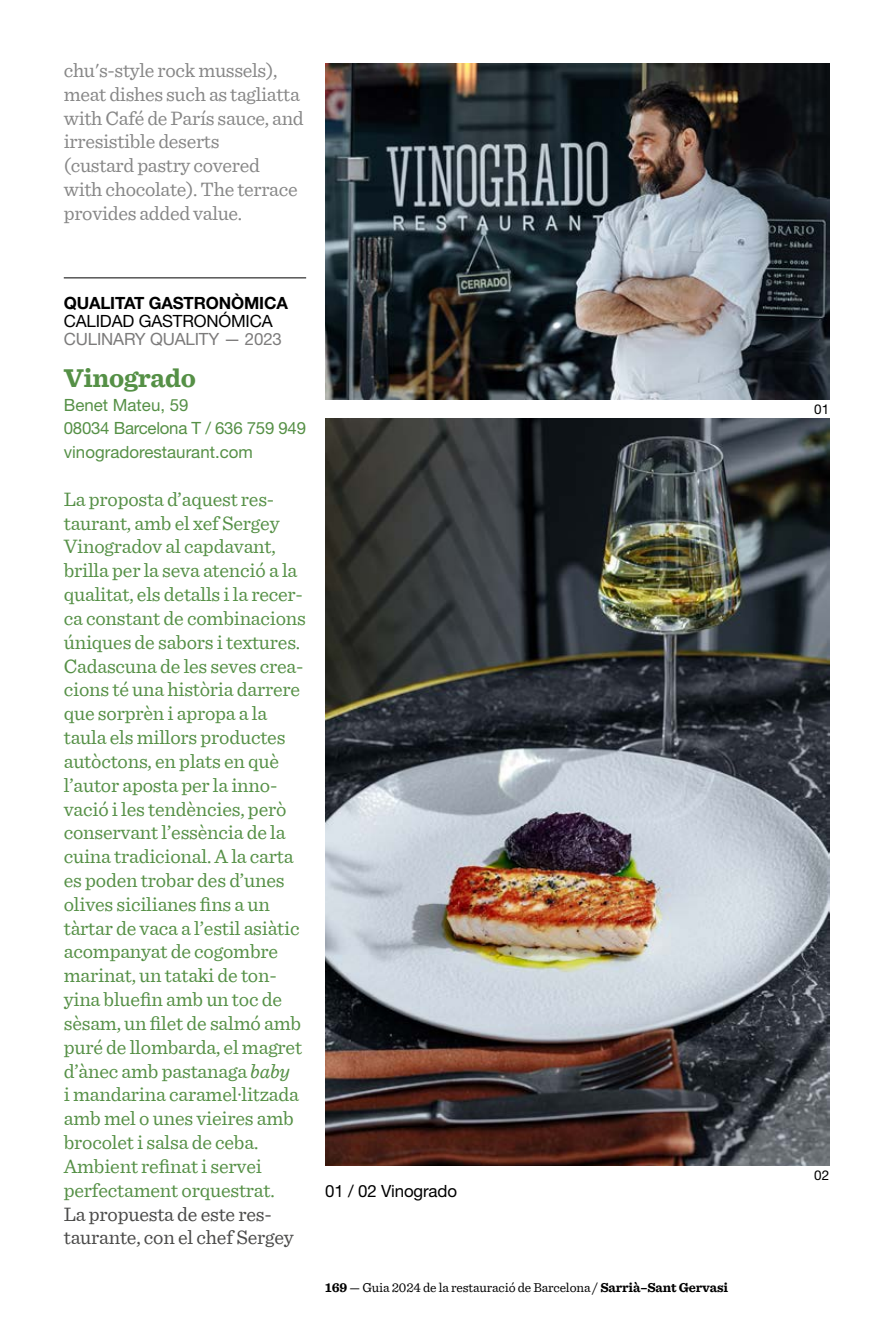
<style>
.page{position:relative;width:893px;height:1340px;background:#fff}
.page>*{position:absolute;margin:0;border:0;box-sizing:border-box;transform-origin:0 0}
.Text_seguit_anglès{font:700 27px "Sentinel";letter-spacing:-.01em;color:#559046}
.TEXT_SEGUIT_CATALÀ{font:20.25px/23.8px "Sentinel";letter-spacing:-.01em;color:#559046}
.TEXT_SEGUIT_ANGLÈS{font:20.25px/23.8px "Sentinel";letter-spacing:-.015em;color:#878787}
.TEXT_SEGUIT_CASTELLÀ{font:20.25px/23.8px "Sentinel";letter-spacing:-.01em;color:#4a4a49}
.TEXT_SEGUIT_CATALÀ-2{font:16.88px "Helvetica Neue LT Std";color:#559046}
.FILET{font:700 16.88px/18px "Helvetica Neue LT Std";letter-spacing:-.01em;color:#000}
.Text_seguit_anglès-2{font:16.88px "Helvetica Neue LT Std";letter-spacing:-.01em;color:#7c7b7b}
.Peus_de_foto{font:16.88px "Helvetica Neue LT Std";letter-spacing:-.01em;color:#000}
.t1{font:13.5px "Sentinel";letter-spacing:-.01em;color:#000}
.t2{font:13.5px "Helvetica Neue LT Std";color:#000}
.s1{font-weight:400}
.s2{font-style:italic}
.s3{font-weight:700}
</style>
<div class="page">
<hr style="left:64px;top:277px;width:242px;height:1px;background:#000">
<img style="left:325px;top:64px;width:504px;height:336px">
<img style="left:325px;top:419px;width:504px;height:746px">
<p class="TEXT_SEGUIT_ANGLÈS" style="left:64px;top:57px;width:242px">chu's-style rock mussels), meat dishes such as tagliatta with Café de París sauce, and irresistible deserts<br>(custard pastry covered<br>with chocolate). The terrace provides added value.</p>
<p class="FILET" style="left:64px;top:294px;width:226px">QUALITAT GASTRONÒMICA<br><span class="s1">CALIDAD GASTRONÓMICA</span></p>
<p class="Text_seguit_anglès-2" style="left:64px;top:329px;width:220px">CULINARY QUALITY — 2023</p>
<p class="Text_seguit_anglès" style="left:64px;top:356px;width:134px">Vinogrado</p>
<p class="TEXT_SEGUIT_CATALÀ-2" style="left:64px;top:394px;width:126px">Benet Mateu, 59</p>
<p class="TEXT_SEGUIT_CATALÀ-2" style="left:64px;top:418px;width:244px">08034 Barcelona T / 636 759 949</p>
<p class="TEXT_SEGUIT_CATALÀ-2" style="left:64px;top:442px;width:191px">vinogradorestaurant.com</p>
<p class="TEXT_SEGUIT_CATALÀ" style="left:64px;top:486px;width:244px">La proposta d’aquest res&shy;taurant, amb el xef Sergey<br>Vinogradov al capdavant, brilla per la seva atenció a la qualitat, els detalls i la recer&shy;ca constant de combinacions úniques de sabors i textures.<br>Cadascuna de les seves crea&shy;cions té una història darrere que sorprèn i apropa a la taula els millors productes autòctons, en plats en què l’autor aposta per la inno&shy;vació i les tendències, però conservant l’essència de la cuina tradicional. A la carta es poden trobar des d’unes olives sicilianes fins a un tàrtar de vaca a l’estil asiàtic acompanyat de cogombre marinat, un tataki de ton&shy;yina bluefin amb un toc de sèsam, un filet de salmó amb puré de llombarda, el magret d’ànec amb pastanaga <span class="s2">baby<br></span>i mandarina caramel·litzada amb mel o unes vieires amb brocolet i salsa de ceba.<br>Ambient refinat i servei perfectament orquestrat.</p>
<p class="TEXT_SEGUIT_CASTELLÀ" style="left:64px;top:1200px;width:232px">La propuesta de este res&shy;taurante, con el chef Sergey</p>
<p class="Peus_de_foto" style="left:325px;top:1180px;width:133px">01 / 02 Vinogrado</p>
<p class="t1" style="left:325px;top:1277px;width:404px"><span class="s3">169</span> — Guia 2024 de la restauració de Barcelona / <span class="s3">Sarrià–Sant Gervasi</span></p>
<p class="t2" style="left:814px;top:401px;width:17px">01</p>
<p class="t2" style="left:814px;top:1166px;width:17px">02</p>
</div>
